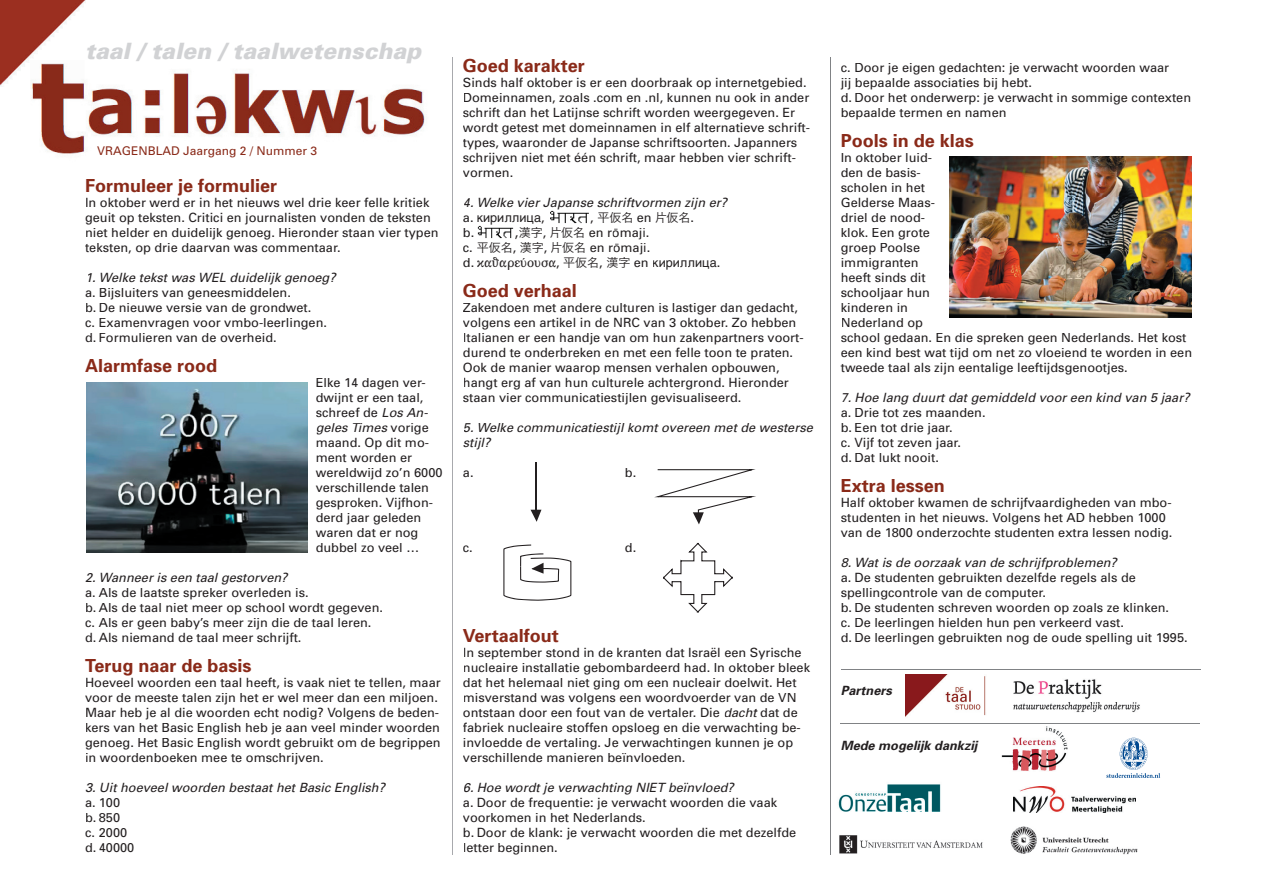
<style>
.page{position:relative;width:1263px;height:893px;background:#fff}
.page>*{position:absolute;margin:0;border:0;box-sizing:border-box;transform-origin:0 0}
.t1{font:italic 900 22.5px "Univers";color:#d1d2d4}
.t2{font:700 18px "Univers";color:#8a2a19}
.t3{font:14.25px "Science Pi BQ";color:#231f20}
.t4{font:12.75px/15px "Univers";color:#231f20}
.t5{font:italic 12.75px/15px "Univers";color:#231f20}
.t6{font:12.75px "Russian Helvetica";color:#231f20}
.t7{font:italic 700 12.75px "Univers";color:#231f20}
.t8{font:12px "Univers";color:#8a2a19}
.t9{font:12px "Hira Kaku Pro W3";color:#231f20}
.s1{font-style:italic}
.s2{font-family:"Univers"}
.s3{font-family:"Univers";font-size:12.75px}
.s4{font-family:"Verdana";font-size:12px}
.s5{font-family:"Hira Kaku Pro W3";font-size:12px}
</style>
<div class="page">
<img style="left:550px;top:211px;width:39px;height:13px">
<img style="left:477px;top:226px;width:37px;height:13px">
<img style="left:0;top:0;width:85px;height:86px">
<img style="left:31px;top:61px;width:394px;height:93px">
<hr style="left:452px;top:57px;width:1px;height:798px;background:#a8a9ad">
<hr style="left:830px;top:57px;width:1px;height:798px;background:#808285">
<hr style="left:841px;top:669px;width:360px;height:1px;background:#808285">
<img style="left:1010px;top:826px;width:128px;height:28px">
<img style="left:1002px;top:726px;width:66px;height:45px">
<img style="left:838px;top:784px;width:103px;height:28px">
<svg style="left:1106px;top:738px;width:54px;height:40px"></svg>
<img style="left:839px;top:835px;width:144px;height:19px">
<hr style="left:840px;top:723px;width:360px;height:1px;background:#808285">
<img style="left:1013px;top:679px;width:127px;height:34px">
<img style="left:906px;top:674px;width:80px;height:42px">
<img style="left:1014px;top:787px;width:121px;height:25px">
<img style="left:87px;top:382px;width:220px;height:170px">
<img style="left:950px;top:156px;width:241px;height:162px">
<hr style="left:535px;top:462px;width:1px;height:48px;background:#231f20">
<svg style="left:530px;top:510px;width:11px;height:12px"></svg>
<svg style="left:503px;top:544px;width:68px;height:57px"></svg>
<svg style="left:663px;top:543px;width:70px;height:69px"></svg>
<svg style="left:654px;top:469px;width:102px;height:55px"></svg>
<h1 class="t1" style="left:85px;top:37px;width:338px">taal / talen / taalwetenschap</h1>
<p class="t8" style="left:97px;top:144px;width:222px">VRAGENBLAD Jaargang 2 / Nummer 3</p>
<h2 class="t2" style="left:85px;top:174px;width:194px">Formuleer je formulier</h2>
<p class="t4" style="left:85px;top:195px;width:355px">In oktober werd er in het nieuws wel drie keer felle kritiek geuit op teksten. Critici en journalisten vonden de teksten niet helder en duidelijk genoeg. Hieronder staan vier typen teksten, op drie daarvan was commentaar.</p>
<p class="t5" style="left:85px;top:270px;width:252px">1. Welke tekst was WEL duidelijk genoeg?</p>
<p class="t4" style="left:85px;top:285px;width:243px">a. Bijsluiters van geneesmiddelen.<br>b. De nieuwe versie van de grondwet.<br>c. Examenvragen voor vmbo-leerlingen. d. Formulieren van de overheid.</p>
<h2 class="t2" style="left:85px;top:354px;width:134px">Alarmfase rood</h2>
<p class="t4" style="left:316px;top:375px;width:128px">Elke 14 dagen ver&shy;dwijnt er een taal, schreef de <span class="s1">Los An&shy;geles Times</span> vorige maand. Op dit mo&shy;ment worden er wereld wijd zo’n 6000 verschillende talen gesproken. Vijfhon&shy;derd jaar geleden waren dat er nog dubbel zo veel …</p>
<p class="t5" style="left:85px;top:570px;width:204px">2. Wanneer is een taal gestorven?</p>
<p class="t4" style="left:85px;top:585px;width:299px">a. Als de laatste spreker overleden is.<br>b. Als de taal niet meer op school wordt gegeven. c. Als er geen baby’s meer zijn die de taal leren. d. Als niemand de taal meer schrijft.</p>
<h2 class="t2" style="left:85px;top:654px;width:168px">Terug naar de basis</h2>
<p class="t4" style="left:85px;top:675px;width:357px">Hoeveel woorden een taal heeft, is vaak niet te tellen, maar voor de meeste talen zijn het er wel meer dan een miljoen.<br>Maar heb je al die woorden echt nodig? Volgens de beden&shy;kers van het Basic English heb je aan veel minder woorden genoeg. Het Basic English wordt gebruikt om de begrippen in woordenboeken mee te omschrijven.</p>
<p class="t5" style="left:85px;top:780px;width:302px">3. Uit hoeveel woorden bestaat het Basic English?</p>
<p class="t4" style="left:85px;top:795px;width:51px">a. 100 b. 850<br>c. 2000 d. 40000</p>
<h2 class="t2" style="left:463px;top:54px;width:124px">Goed karakter</h2>
<p class="t4" style="left:463px;top:75px;width:349px">Sinds half oktober is er een doorbraak op internetgebied.<br>Domeinnamen, zoals .com en .nl, kunnen nu ook in ander schrift dan het Latijnse schrift worden weergegeven. Er wordt getest met domeinnamen in elf alternatieve schrift&shy;types, waaronder de Japanse schriftsoorten. Japanners schrijven niet met één schrift, maar hebben vier schrift&shy;vormen.</p>
<p class="t5" style="left:463px;top:195px;width:266px">4. Welke vier Japanse schriftvormen zijn er?</p>
<p class="t6" style="left:463px;top:210px;width:83px"><span class="s2">a.</span> KIRILLICA<span class="s2">,</span></p>
<p class="t9" style="left:590px;top:207px;width:105px"><span class="s3">,</span> 平仮名 <span class="s3">en</span> 片仮名<span class="s3">.</span></p>
<p class="t4" style="left:463px;top:225px;width:13px">b.</p>
<p class="t4" style="left:514px;top:225px;width:136px"><span class="s4">,</span><span class="s5">漢字</span>, <span class="s5">片仮名</span> en romaji.</p>
<p class="t4" style="left:463px;top:226px;width:189px;line-height:14.2px;text-indent:151px">¯<br>c. <span class="s5">平仮名</span>, <span class="s5">漢字</span>, <span class="s5">片仮名</span> en romaji.</p>
<p class="t4" style="left:615px;top:241px;width:5px">¯</p>
<p class="t4" style="left:521px;top:255px;width:5px">´</p>
<p class="t6" style="left:556px;top:255px;width:166px"><span class="s2">,</span> <span class="s5">平仮名</span><span class="s2">,</span> <span class="s5">漢字</span> <span class="s2">en</span> KIRILLICA<span class="s2">.</span></p>
<h2 class="t2" style="left:463px;top:279px;width:116px">Goed verhaal</h2>
<p class="t4" style="left:463px;top:300px;width:342px">Zakendoen met andere culturen is lastiger dan gedacht, volgens een artikel in de NRC van 3 oktober. Zo hebben Italianen er een handje van om hun zakenpartners voort&shy;durend te onderbreken en met een felle toon te praten.<br>Ook de manier waarop mensen verhalen opbouwen, hangt erg af van hun culturele achtergrond. Hieronder staan vier communicatiestijlen gevisualiseerd.</p>
<p class="t5" style="left:463px;top:420px;width:351px">5. Welke communicatiestijl komt overeen met de westerse stijl?</p>
<p class="t4" style="left:463px;top:465px;width:12px">a.</p>
<p class="t4" style="left:625px;top:465px;width:13px">b.</p>
<p class="t3" style="left:463px;top:254px;width:95px"><span class="s3">d.</span> LRPRUZOAODR</p>
<p class="t4" style="left:463px;top:540px;width:11px">c.</p>
<p class="t4" style="left:625px;top:540px;width:13px">d.</p>
<h2 class="t2" style="left:463px;top:624px;width:97px">Vertaalfout</h2>
<p class="t4" style="left:463px;top:645px;width:349px">In september stond in de kranten dat Israël een Syrische nucleaire installatie gebombardeerd had. In oktober bleek dat het helemaal niet ging om een nucleair doelwit. Het misverstand was volgens een woordvoerder van de VN ontstaan door een fout van de vertaler. Die <span class="s1">dacht</span> dat de fabriek nucleaire stoffen opsloeg en die verwachting be&shy;invloedde de vertaling. Je verwachtingen kunnen je op verschillende manieren beïnvloeden.</p>
<p class="t5" style="left:463px;top:780px;width:272px">6. Hoe wordt je verwachting NIET beïnvloed?</p>
<p class="t4" style="left:463px;top:795px;width:335px">a. Door de frequentie: je verwacht woorden die vaak voorkomen in het Nederlands.<br>b. Door de klank: je verwacht woorden die met dezelfde letter beginnen.</p>
<p class="t4" style="left:841px;top:60px;width:352px">c. Door je eigen gedachten: je verwacht woorden waar<br>jij bepaalde associaties bij hebt.<br>d. Door het onderwerp: je verwacht in sommige contexten bepaalde termen en namen</p>
<h2 class="t2" style="left:841px;top:129px;width:135px">Pools in de klas</h2>
<p class="t4" style="left:841px;top:150px;width:353px">In oktober luid-<br>den de basis-<br>scholen in het<br>Gelderse Maas-<br>driel de nood-<br>klok. Een grote<br>groep Poolse<br>immi granten<br>heeft sinds dit<br>school jaar hun<br>kinderen in<br>Neder land op<br>school gedaan. En die spre ken geen Neder lands. Het kost een kind best wat tijd om net zo vloeiend te worden in een tweede taal als zijn eentalige leeftijds genootjes.</p>
<p class="t5" style="left:841px;top:390px;width:350px">7. Hoe lang duurt dat gemiddeld voor een kind van 5 jaar?</p>
<p class="t4" style="left:841px;top:405px;width:146px">a. Drie tot zes maanden. b. Een tot drie jaar.<br>c. Vijf tot zeven jaar.<br>d. Dat lukt nooit.</p>
<h2 class="t2" style="left:841px;top:474px;width:106px">Extra lessen</h2>
<p class="t4" style="left:841px;top:495px;width:333px">Half oktober kwamen de schrijfvaardigheden van mbo&shy;studenten in het nieuws. Volgens het AD hebben 1000 van de 1800 onderzochte studenten extra lessen nodig.</p>
<p class="t5" style="left:841px;top:555px;width:278px">8. Wat is de oorzaak van de schrijfproblemen?</p>
<p class="t4" style="left:841px;top:570px;width:348px">a. De studenten gebruikten dezelfde regels als de spellingcontrole van de computer.<br>b. De studenten schreven woorden op zoals ze klinken.<br>c. De leerlingen hielden hun pen verkeerd vast.<br>d. De leerlingen gebruikten nog de oude spelling uit 1995.</p>
<p class="t7" style="left:841px;top:682px;width:53px">Partners</p>
<p class="t7" style="left:841px;top:737px;width:138px">Mede mogelijk dankzij</p>
</div>
